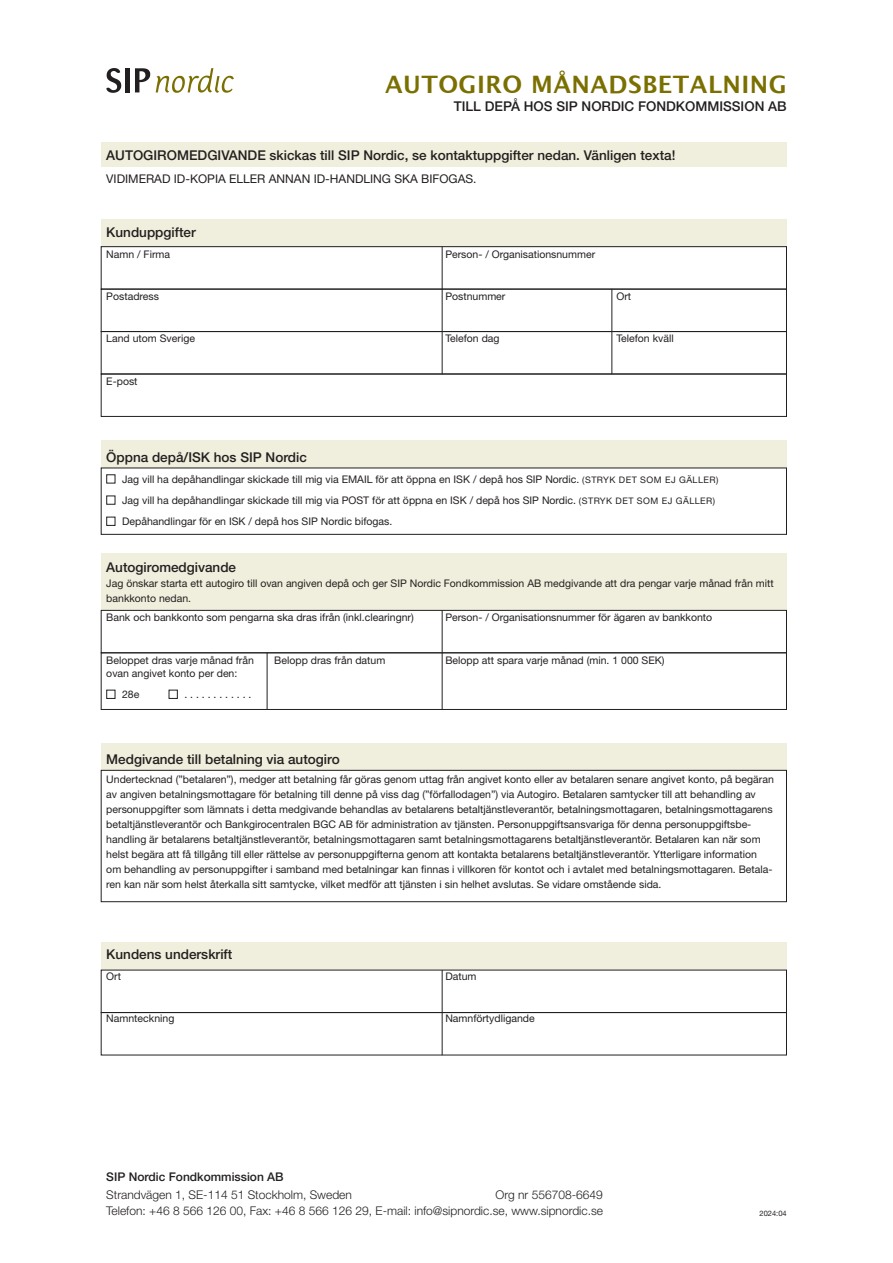
<style>
.page{position:relative;width:893px;height:1263px;background:#fff}
.page>*{position:absolute;margin:0;border:0;box-sizing:border-box;transform-origin:0 0}
.Blankett_rubrik_Bebo{font:700 24px "Lucida Grande";letter-spacing:.02em;color:#7a6f00}
.Blankettbröd_fet{font:500 13.5px "Helvetica Neue LT Std";color:#231f20}
.Fältbröd_7_14_1{font:500 13.5px "Helvetica Neue LT Std";color:#231f20}
.SIP_Adress_Rad_3{font:300 12px "Helvetica Neue LT Std";color:#231f20}
.SIP_Adress_Rad_2{font:300 12px "Helvetica Neue LT Std";color:#231f20}
.Fältbröd_7_14_1-2{font:12px "Helvetica Neue LT Std";color:#231f20}
.SIP_Adress_Rad_1{font:500 12px "Helvetica Neue LT Std";color:#231f20}
.Fältbröd_7_14_1-3{font:10.5px/15px "Helvetica Neue LT Std";color:#231f20}
.Bröd_7_9{font:7.5px "Helvetica Neue LT Std";color:#231f20}
.s1{font-size:9px}
</style>
<div class="page">
<div style="left:101px;top:142px;width:686px;height:25px;background:#f0eedc"></div>
<div style="left:101px;top:219px;width:686px;height:27px;background:#f0eedc"></div>
<div style="left:101px;top:441px;width:686px;height:27px;background:#f0eedc"></div>
<div style="left:101px;top:943px;width:686px;height:27px;background:#f0eedc"></div>
<div style="left:101px;top:743px;width:686px;height:27px;background:#f0eedc"></div>
<div style="left:101px;top:553px;width:686px;height:57px;background:#f0eedc"></div>
<div style="left:101px;top:246px;width:686px;height:43px;border:1px solid #231f20"></div>
<div style="left:101px;top:1012px;width:686px;height:43px;border:1px solid #231f20"></div>
<div style="left:101px;top:770px;width:686px;height:132px;border:1px solid #231f20"></div>
<div style="left:101px;top:610px;width:686px;height:43px;border:1px solid #231f20"></div>
<div style="left:101px;top:331px;width:686px;height:43px;border:1px solid #231f20"></div>
<div style="left:101px;top:374px;width:686px;height:43px;border:1px solid #231f20"></div>
<div style="left:101px;top:289px;width:686px;height:43px;border:1px solid #231f20"></div>
<div style="left:101px;top:653px;width:686px;height:57px;border:1px solid #231f20"></div>
<hr style="left:442px;top:247px;width:1px;height:127px;background:#231f20">
<hr style="left:442px;top:970px;width:1px;height:85px;background:#231f20">
<hr style="left:442px;top:610px;width:1px;height:100px;background:#231f20">
<hr style="left:267px;top:653px;width:1px;height:57px;background:#231f20">
<hr style="left:612px;top:289px;width:1px;height:85px;background:#231f20">
<svg style="left:156px;top:68px;width:78px;height:25px"></svg>
<svg style="left:106px;top:68px;width:15px;height:25px"></svg>
<hr style="left:125px;top:68px;width:4px;height:24px;background:#231f20">
<svg style="left:135px;top:68px;width:15px;height:24px"></svg>
<p class="Blankett_rubrik_Bebo" style="left:385px;top:65px;width:403px">AUTOGIRO MÅNADSBETALNING</p>
<p class="Blankettbröd_fet" style="left:454px;top:98px;width:334px">TILL DEPÅ HOS SIP NORDIC FONDKOMMISSION AB</p>
<p class="Blankettbröd_fet" style="left:106px;top:147px;width:571px">AUTOGIROMEDGIVANDE skickas till SIP Nordic, se kontaktuppgifter nedan. Vänligen texta!</p>
<p class="Fältbröd_7_14_1-2" style="left:106px;top:172px;width:372px">VIDIMERAD ID-KOPIA ELLER ANNAN ID-HANDLING SKA BIFOGAS.</p>
<p class="Fältbröd_7_14_1" style="left:106px;top:224px;width:91px">Kunduppgifter</p>
<p class="Fältbröd_7_14_1-3" style="left:106px;top:246px;width:65px">Namn / Firma</p>
<p class="Fältbröd_7_14_1-3" style="left:445px;top:246px;width:151px">Person- / Organisationsnummer</p>
<p class="Fältbröd_7_14_1-3" style="left:106px;top:289px;width:54px">Postadress</p>
<p class="Fältbröd_7_14_1-3" style="left:445px;top:289px;width:62px">Postnummer</p>
<p class="Fältbröd_7_14_1-3" style="left:616px;top:289px;width:16px">Ort</p>
<p class="Fältbröd_7_14_1-3" style="left:106px;top:331px;width:90px">Land utom Sverige</p>
<p class="Fältbröd_7_14_1-3" style="left:445px;top:331px;width:56px">Telefon dag</p>
<p class="Fältbröd_7_14_1-3" style="left:616px;top:331px;width:59px">Telefon kväll</p>
<p class="Fältbröd_7_14_1-3" style="left:106px;top:373px;width:33px">E-post</p>
<p class="Fältbröd_7_14_1" style="left:106px;top:449px;width:202px">Öppna depå/ISK hos SIP Nordic</p>
<p class="Fältbröd_7_14_1-3" style="left:106px;top:472px;width:614px">■ Jag vill ha depåhandlingar skickade till mig via EMAIL för att öppna en ISK / depå hos SIP Nordic. <span class="s1">(STRYK DET SOM EJ GÄLLER)</span></p>
<p class="Fältbröd_7_14_1-3" style="left:106px;top:493px;width:610px">■ Jag vill ha depåhandlingar skickade till mig via POST för att öppna en ISK / depå hos SIP Nordic. <span class="s1">(STRYK DET SOM EJ GÄLLER)</span></p>
<p class="Fältbröd_7_14_1-3" style="left:106px;top:514px;width:288px">■ Depåhandlingar för en ISK / depå hos SIP Nordic bifogas.</p>
<p class="Fältbröd_7_14_1" style="left:106px;top:559px;width:131px">Autogiromedgivande</p>
<p class="Fältbröd_7_14_1-3" style="left:106px;top:576px;width:669px">Jag önskar starta ett autogiro till ovan angiven depå och ger SIP Nordic Fondkommission AB medgivande att dra pengar varje månad från mitt bankkonto nedan.</p>
<p class="Fältbröd_7_14_1-3" style="left:106px;top:610px;width:309px">Bank och bankkonto som pengarna ska dras ifrån (inkl.clearingnr)</p>
<p class="Fältbröd_7_14_1-3" style="left:445px;top:610px;width:268px">Person- / Organisationsnummer för ägaren av bankkonto</p>
<p class="Fältbröd_7_14_1-3" style="left:106px;top:652px;width:149px">Beloppet dras varje månad från</p>
<p class="Fältbröd_7_14_1-3" style="left:274px;top:652px;width:113px">Belopp dras från datum</p>
<p class="Fältbröd_7_14_1-3" style="left:445px;top:652px;width:221px">Belopp att spara varje månad (min. 1 000 SEK)</p>
<p class="Fältbröd_7_14_1-3" style="left:106px;top:666px;width:133px">ovan angivet konto per den:</p>
<p class="Fältbröd_7_14_1-3" style="left:106px;top:687px;width:35px">■ 28e</p>
<p class="Fältbröd_7_14_1-3" style="left:169px;top:687px;width:84px">■ . . . . . . . . . . . .</p>
<p class="Blankettbröd_fet" style="left:106px;top:751px;width:235px">Medgivande till betalning via autogiro</p>
<p class="Fältbröd_7_14_1-3" style="left:106px;top:772px;width:669px">Undertecknad (”betalaren”), medger att betalning får göras genom uttag från angivet konto eller av betalaren senare angivet konto, på begäran av angiven betalningsmottagare för betalning till denne på viss dag (”förfallodagen”) via Autogiro. Betalaren samtycker till att behandling av personuppgifter som lämnats i detta medgivande behandlas av betalarens betaltjänstleverantör, betalningsmottagaren, betalningsmottagarens betaltjänstleverantör och Bankgirocentralen BGC AB för administration av tjänsten. Personuppgiftsansvariga för denna personuppgiftsbe&shy;handling är betalarens betaltjänstleverantör, betalningsmottagaren samt betalningsmottagarens betaltjänstleverantör. Betalaren kan när som helst begära att få tillgång till eller rättelse av personuppgifterna genom att kontakta betalarens betaltjänstleverantör. Ytterligare information om behandling av personuppgifter i samband med betalningar kan finnas i villkoren för kontot och i avtalet med betalningsmottagaren. Betala&shy;ren kan när som helst återkalla sitt samtycke, vilket medför att tjänsten i sin helhet avslutas. Se vidare omstående sida.</p>
<p class="Blankettbröd_fet" style="left:106px;top:946px;width:128px">Kundens underskrift</p>
<p class="Fältbröd_7_14_1-3" style="left:106px;top:968px;width:16px">Ort</p>
<p class="Fältbröd_7_14_1-3" style="left:445px;top:968px;width:33px">Datum</p>
<p class="Fältbröd_7_14_1-3" style="left:106px;top:1011px;width:70px">Namnteckning</p>
<p class="Fältbröd_7_14_1-3" style="left:445px;top:1011px;width:91px">Namnförtydligande</p>
<p class="SIP_Adress_Rad_1" style="left:106px;top:1170px;width:179px">SIP Nordic Fondkommission AB</p>
<p class="SIP_Adress_Rad_2" style="left:106px;top:1187px;width:247px">Strandvägen 1, SE-114 51 Stockholm, Sweden</p>
<p class="SIP_Adress_Rad_2" style="left:495px;top:1187px;width:109px">Org nr 556708-6649</p>
<p class="SIP_Adress_Rad_3" style="left:106px;top:1203px;width:498px">Telefon: +46 8 566 126 00, Fax: +46 8 566 126 29, E-mail: info@sipnordic.se, www.sipnordic.se</p>
<p class="Bröd_7_9" style="left:760px;top:1209px;width:29px">2024:04</p>
</div>
